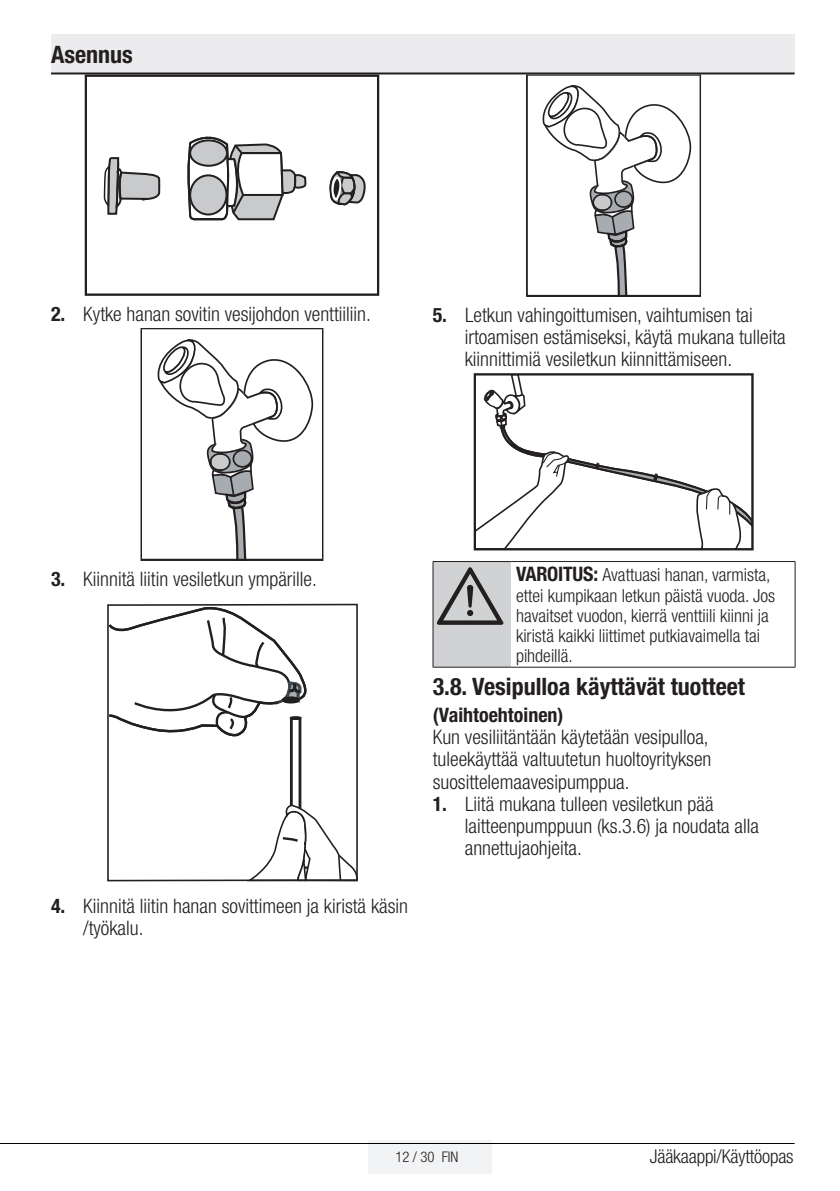
<style>
.page{position:relative;width:840px;height:1191px;background:#fff}
.page>*{position:absolute;margin:0;border:0;box-sizing:border-box;transform-origin:0 0}
.t1{font:72px "ZIWARNUN";color:#231f20}
.t2{font:700 condensed 24px "Helvetica Neue LT Pro";color:#231f20}
.t3{font:300 condensed 20px/22px "Helvetica Neue LT Pro";color:#231f20}
.t4{font:700 condensed 20px "Helvetica Neue LT Pro";color:#231f20}
.t5{font:300 condensed 19px "Helvetica Neue LT Pro";letter-spacing:-.01em;color:#231f20}
.t6{font:300 condensed 18px/20px "Helvetica Neue LT Pro";color:#231f20}
.t7{font:300 condensed 14.6px "Helvetica Neue LT Pro";color:#231f20}
.s1{font-weight:700}
.s2{font-weight:700;font-size:20px}
</style>
<div class="page">
<div style="left:368px;top:1140px;width:123px;height:33px;background:#f2f3f4"></div>
<hr style="left:0;top:1143px;width:794px;height:1px;background:#000">
<div style="left:51px;top:34px;width:743px;height:40px;background:#ececee"></div>
<hr style="left:51px;top:72px;width:743px;height:2px;background:#231f20">
<svg style="left:103px;top:157px;width:58px;height:58px"></svg>
<svg style="left:187px;top:136px;width:120px;height:85px"></svg>
<svg style="left:329px;top:171px;width:37px;height:35px"></svg>
<div style="left:85px;top:74px;width:294px;height:222px;border:2px solid #231f20"></div>
<svg style="left:142px;top:339px;width:179px;height:220px"></svg>
<div style="left:140px;top:328px;width:183px;height:233px;border:1px solid #231f20"></div>
<svg style="left:107px;top:605px;width:251px;height:277px"></svg>
<div style="left:107px;top:604px;width:250px;height:277px;border:2px solid #231f20"></div>
<svg style="left:528px;top:85px;width:170px;height:210px"></svg>
<div style="left:526px;top:74px;width:174px;height:223px;border:1px solid #231f20"></div>
<svg style="left:477px;top:377px;width:272px;height:169px"></svg>
<div style="left:473px;top:373px;width:280px;height:177px;border:2px solid #231f20"></div>
<div style="left:433px;top:561px;width:77px;height:106px;background:#d1d2d4"></div>
<hr style="left:432px;top:667px;width:78px;height:1px;background:#231f20">
<hr style="left:510px;top:667px;width:284px;height:1px;background:#231f20">
<hr style="left:432px;top:562px;width:1px;height:105px;background:#231f20">
<hr style="left:794px;top:562px;width:1px;height:105px;background:#231f20">
<hr style="left:432px;top:561px;width:78px;height:1px;background:#231f20">
<hr style="left:510px;top:561px;width:284px;height:1px;background:#231f20">
<p class="t2" style="left:51px;top:40px;width:83px">Asennus</p>
<p class="t3" style="left:51px;top:302px;width:321px"><span class="s1">2.</span> Kytke hanan sovitin vesijohdon venttiiliin.</p>
<p class="t3" style="left:464px;top:303px;width:322px;text-indent:-32px"><span class="s1">5.</span> Letkun vahingoittumisen, vaihtumisen tai irtoamisen estämiseksi, käytä mukana tulleita kiinnittimiä vesiletkun kiinnittämiseen.</p>
<p class="t3" style="left:51px;top:567px;width:267px"><span class="s1">3.</span> Kiinnitä liitin vesiletkun ympärille.</p>
<p class="t3" style="left:83px;top:895px;width:326px;text-indent:-32px"><span class="s1">4.</span> Kiinnitä liitin hanan sovittimeen ja kiristä käsin /työkalu.</p>
<h1 class="t1" style="left:436px;top:558px;width:71px">A</h1>
<p class="t6" style="left:515px;top:565px;width:260px"><span class="s2">VAROITUS:</span> Avattuasi hanan, varmista, ettei kumpikaan letkun päistä vuoda. Jos havaitset vuodon, kierrä venttiili kiinni ja kiristä kaikki liittimet putkiavaimella tai pihdeillä.</p>
<p class="t2" style="left:432px;top:671px;width:313px">3.8. Vesipulloa käyttävät tuotteet</p>
<p class="t4" style="left:432px;top:703px;width:132px">(Vaihtoehtoinen)</p>
<p class="t3" style="left:432px;top:726px;width:280px">Kun vesiliitäntään käytetään vesipulloa, tuleekäyttää valtuutetun huoltoyrityksen suosittelemaavesipumppua.</p>
<p class="t3" style="left:464px;top:793px;width:295px;text-indent:-32px"><span class="s1">1.</span> Liitä mukana tulleen vesiletkun pää laitteenpumppuun (ks.3.6) ja noudata alla annettujaohjeita.</p>
<p class="t7" style="left:395px;top:1148px;width:65px">12 / 30 FIN</p>
<p class="t5" style="left:649px;top:1144px;width:145px">Jääkaappi/Käyttöopas</p>
</div>
